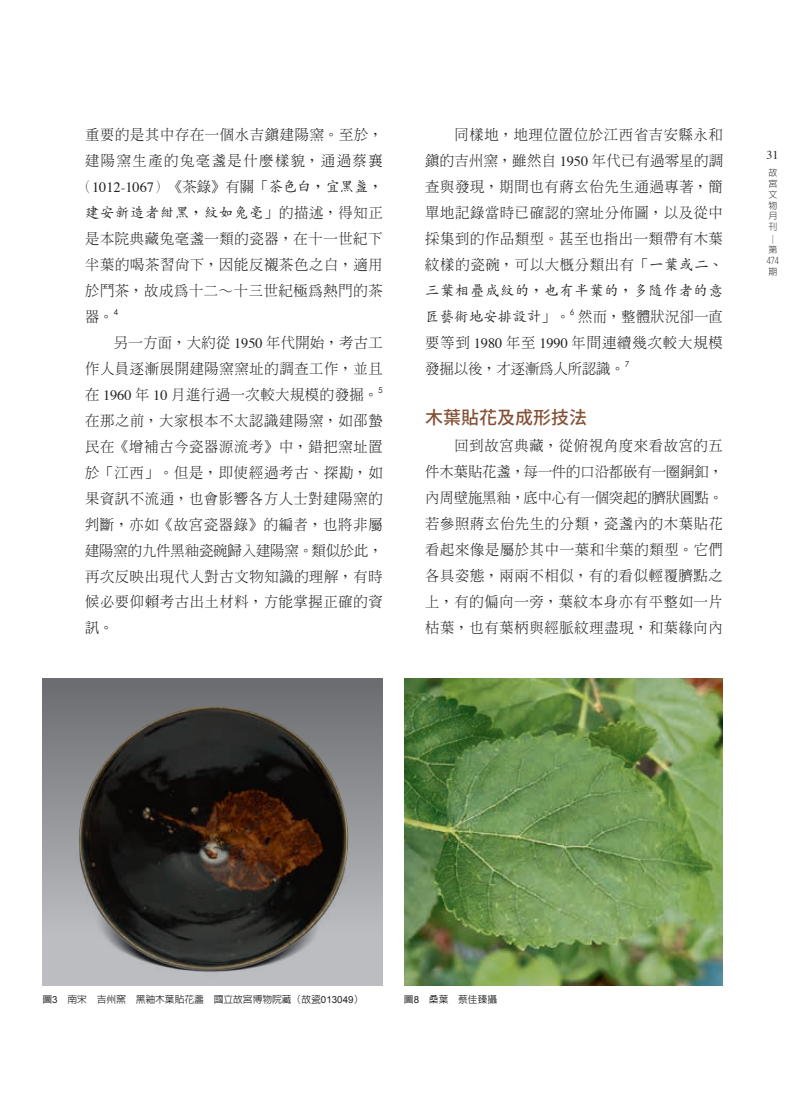
<style>
.page{position:relative;width:808px;height:1106px;background:#fff}
.page>*{position:absolute;margin:0;border:0;box-sizing:border-box;transform-origin:0 0}
.t1{font:500 18px "Noto Sans CJ Ktc";color:#835237}
.t2{font:300 14.25px/26px "AR Ming B5";letter-spacing:.05em;color:#231f20;text-align:justify}
.t3{font:500 14.25px/26px "AR Kai B5";letter-spacing:.05em;color:#231f20}
.t4{font:12px "Times";color:#231f20}
.t5{font:500 9.75px "AR Hei B5";color:#231f20}
.t6{font:300 9px/10.8px "AR Hei B5";color:#231f20;text-align:justify}
.t7{font:8.25px "Century Gothic";color:#231f20}
.s1{font-family:"Times";font-weight:400}
.s2{font-family:"AR Kai B5";font-weight:500}
.s3{font-family:"AR Ming B5";font-weight:300}
.s4{font-family:"Arial";font-weight:400}
</style>
<div class="page">
<img style="left:404px;top:678px;width:319px;height:307px">
<img style="left:74px;top:706px;width:276px;height:269px">
<p class="t2" style="left:78px;top:122px;width:306px;text-align:center">重要的是其中存在一個水吉鎮建陽窯。至於，建陽窯生產的兔毫盞是什麼樣貌，通過蔡襄（<span class="s1">1012-1067</span>）《茶錄》有關「<span class="s2">茶色白，宜黑盞，</span></p>
<p class="t3" style="left:85px;top:200px;width:299px">建安新造者紺黑，紋如兔毫<span class="s3">」的描述，得知正</span></p>
<p class="t2" style="left:85px;top:226px;width:299px">是本院典藏兔毫盞一類的瓷器，在十一世紀下半葉的喝茶習尚下，因能反襯茶色之白，適用於鬥茶，故成為十二∼十三世紀極為熱門的茶器。</p>
<p class="t7" style="left:114px;top:307px;width:6px">4</p>
<p class="t2" style="left:85px;top:329px;width:299px;text-indent:29px">另一方面，大約從 <span class="s1">1950</span> 年代開始，考古工作人員逐漸展開建陽窯窯址的調查工作，並且在 <span class="s1">1960</span> 年 <span class="s1">10</span> 月進行過一次較大規模的發掘。</p>
<p class="t7" style="left:378px;top:385px;width:6px">5</p>
<p class="t2" style="left:85px;top:407px;width:299px">在那之前，大家根本不太認識建陽窯，如邵蟄民在《增補古今瓷器源流考》中，錯把窯址置於「江西」。但是，即使經過考古、探勘，如果資訊不流通，也會影響各方人士對建陽窯的判斷，亦如《故宮瓷器錄》的編者，也將非屬建陽窯的九件黑釉瓷碗歸入建陽窯。類似於此，再次反映出現代人對古文物知識的理解，有時候必要仰賴考古出土材料，方能掌握正確的資訊。</p>
<p class="t2" style="left:425px;top:122px;width:299px;text-indent:29px">同樣地，地理位置位於江西省吉安縣永和鎮的吉州窯，雖然自 <span class="s1">1950</span> 年代已有過零星的調查與發現，期間也有蔣玄佁先生通過專著，簡單地記錄當時已確認的窯址分佈圖，以及從中採集到的作品類型。甚至也指出一類帶有木葉紋樣的瓷碗，可以大概分類出有「<span class="s2">一葉或二、</span></p>
<p class="t3" style="left:425px;top:277px;width:299px">三葉相疊成紋的，也有半葉的，多隨作者的意匠藝術地安排設計<span class="s3">」。</span></p>
<p class="t7" style="left:570px;top:307px;width:6px">6</p>
<p class="t2" style="left:425px;top:303px;width:299px;text-indent:153px">然而，整體狀況卻一直要等到 <span class="s1">1980</span> 年至 <span class="s1">1990</span> 年間連續幾次較大規模發掘以後，才逐漸為人所認識。</p>
<p class="t7" style="left:625px;top:359px;width:6px">7</p>
<p class="t1" style="left:425px;top:407px;width:163px">木葉貼花及成形技法</p>
<p class="t2" style="left:425px;top:433px;width:299px;text-indent:29px">回到故宮典藏，從俯視角度來看故宮的五件木葉貼花盞，每一件的口沿都嵌有一圈銅釦，內周壁施黑釉，底中心有一個突起的臍狀圓點。若參照蔣玄佁先生的分類，瓷盞內的木葉貼花看起來像是屬於其中一葉和半葉的類型。它們各具姿態，兩兩不相似，有的看似輕覆臍點之上，有的偏向一旁，葉紋本身亦有平整如一片枯葉，也有葉柄與經脈紋理盡現，和葉緣向內</p>
<p class="t4" style="left:766px;top:144px;width:14px">31</p>
<p class="t6" style="left:768px;top:167px;width:10px">故宮文物月刊</p>
<p class="t6" style="left:778px;top:234px;width:10px;rotate:90deg">─</p>
<p class="t6" style="left:767px;top:244px;width:14px;text-align:left">第<br>474期</p>
<p class="t5" style="left:43px;top:994px;width:322px">圖<span class="s4">3</span>　南宋　吉州窯　黑釉木葉貼花盞　國立故宮博物院藏（故瓷<span class="s4">013049</span>）</p>
<p class="t5" style="left:404px;top:994px;width:95px">圖<span class="s4">8</span> 桑葉　蔡佳臻攝</p>
</div>
